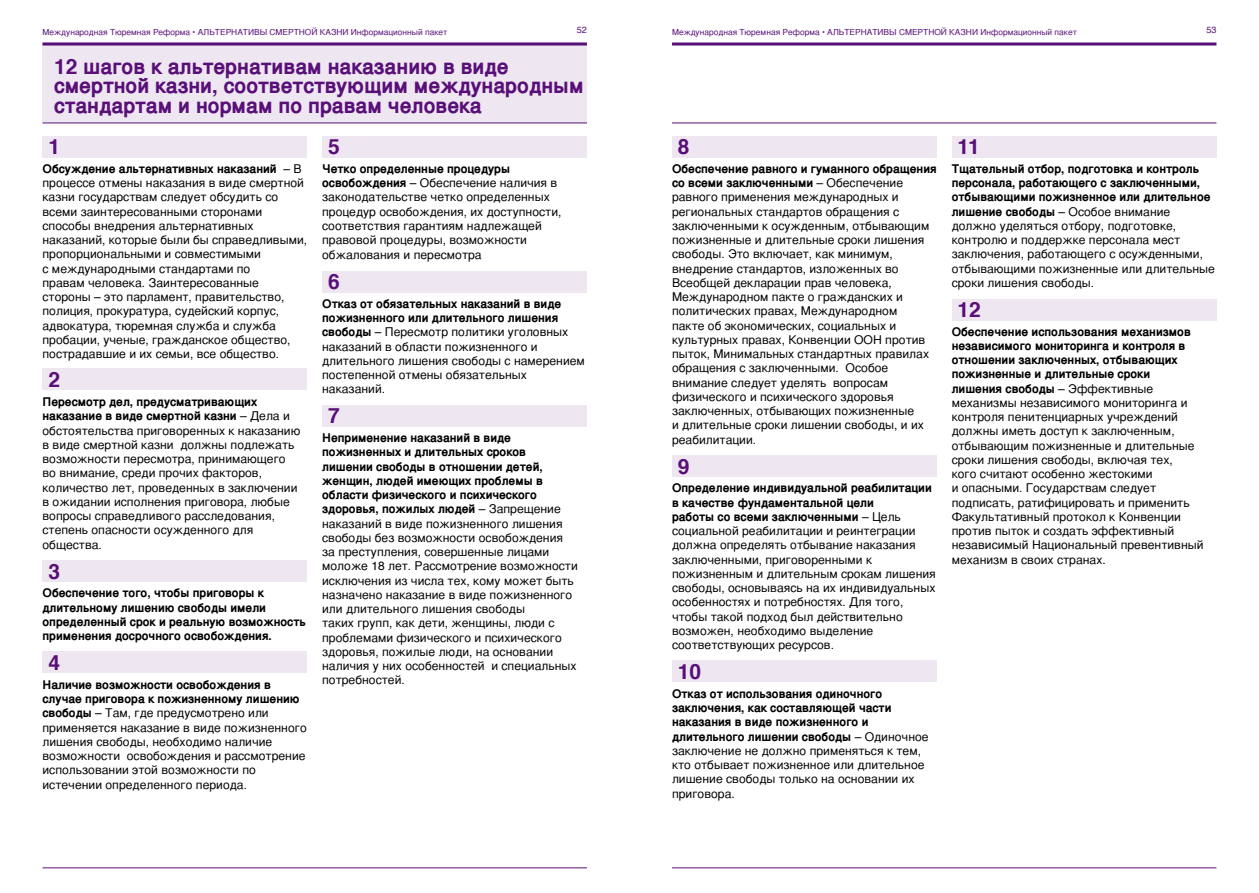
<style>
.page{position:relative;width:1259px;height:893px;background:#fff}
.page>*{position:absolute;margin:0;border:0;box-sizing:border-box;transform-origin:0 0}
.t1{font:700 21px/19.5px "Helvetica";color:#590f78}
.t2{font:12px/14.2px "Helvetica";color:#000}
.t3{font:700 12px/14.2px "Helvetica";color:#000}
.t4{font:9px "Helvetica";color:#590f78}
.t5{font:8.25px "Helvetica";color:#590f78}
.s1{font-weight:700}
</style>
<div class="page">
<hr style="left:43px;top:867px;width:544px;height:1px;background:#590f78">
<hr style="left:672px;top:867px;width:544px;height:1px;background:#590f78">
<hr style="left:672px;top:43px;width:544px;height:3px;background:#590f78">
<hr style="left:672px;top:123px;width:544px;height:1px;background:#590f78">
<div style="left:322px;top:406px;width:265px;height:21px;background:#eee7f1"></div>
<div style="left:322px;top:271px;width:265px;height:21px;background:#eee7f1"></div>
<div style="left:322px;top:136px;width:265px;height:21px;background:#eee7f1"></div>
<div style="left:951px;top:299px;width:265px;height:21px;background:#eee7f1"></div>
<div style="left:43px;top:43px;width:544px;height:80px;background:#eee7f1"></div>
<hr style="left:43px;top:43px;width:544px;height:3px;background:#590f78">
<hr style="left:43px;top:123px;width:544px;height:1px;background:#590f78">
<div style="left:43px;top:136px;width:264px;height:21px;background:#eee7f1"></div>
<div style="left:43px;top:368px;width:264px;height:22px;background:#eee7f1"></div>
<div style="left:43px;top:560px;width:264px;height:22px;background:#eee7f1"></div>
<div style="left:43px;top:652px;width:264px;height:21px;background:#eee7f1"></div>
<div style="left:672px;top:455px;width:264px;height:22px;background:#eee7f1"></div>
<div style="left:672px;top:660px;width:264px;height:22px;background:#eee7f1"></div>
<div style="left:672px;top:136px;width:264px;height:21px;background:#eee7f1"></div>
<div style="left:951px;top:136px;width:265px;height:21px;background:#eee7f1"></div>
<p class="t5" style="left:43px;top:25px;width:406px">Международная Тюремная Реформа • АЛЬТЕРНАТИВЫ СМЕРТНОЙ КАЗНИ Информационный пакет</p>
<p class="t4" style="left:577px;top:22px;width:12px">52</p>
<p class="t5" style="left:672px;top:25px;width:406px">Международная Тюремная Реформа • АЛЬТЕРНАТИВЫ СМЕРТНОЙ КАЗНИ Информационный пакет</p>
<p class="t4" style="left:1206px;top:22px;width:6px">53</p>
<h1 class="t1" style="left:54px;top:55px;width:531px">12 шагов к альтернативам наказанию в виде смертной казни, соответствующим международным стандартам и нормам по правам человека</h1>
<h1 class="t1" style="left:48px;top:136px;width:13px">1</h1>
<p class="t2" style="left:43px;top:161px;width:266px"><span class="s1">Обсуждение альтернативных наказаний</span> – В процессе отмены наказания в виде смертной казни государствам следует обсудить со всеми заинтересованными сторонами способы внедрения альтернативных наказаний, которые были бы справедливыми, пропорциональными и совместимыми<br>с международными стандартами по<br>правам человека. Заинтересованные стороны – это парламент, правительство, полиция, прокуратура, судейский корпус, адвокатура, тюремная служба и служба пробации, ученые, гражданское общество, пострадавшие и их семьи, все общество.</p>
<h1 class="t1" style="left:48px;top:369px;width:13px">2</h1>
<p class="t2" style="left:43px;top:394px;width:259px"><span class="s1">Пересмотр дел, предусматривающих наказание в виде смертной казни</span> – Дела и обстоятельства приговоренных к наказанию в виде смертной казни должны подлежать возможности пересмотра, принимающего во внимание, среди прочих факторов, количество лет, проведенных в заключении в ожидании исполнения приговора, любые вопросы справедливого расследования, степень опасности осужденного для общества.</p>
<h1 class="t1" style="left:48px;top:560px;width:13px">3</h1>
<p class="t3" style="left:43px;top:585px;width:265px">Обеспечение того, чтобы приговоры к длительному лишению свободы имели определенный срок и реальную возможность применения досрочного освобождения.</p>
<h1 class="t1" style="left:48px;top:652px;width:13px">4</h1>
<p class="t2" style="left:43px;top:677px;width:266px"><span class="s1">Наличие возможности освобождения в случае приговора к пожизненному лишению свободы</span> – Там, где предусмотрено или применяется наказание в виде пожизненного лишения свободы, необходимо наличие возможности освобождения и рассмотрение использовании этой возможности по истечении определенного периода.</p>
<h1 class="t1" style="left:678px;top:136px;width:13px">8</h1>
<p class="t2" style="left:672px;top:161px;width:266px"><span class="s1">Обеспечение равного и гуманного обращения со всеми заключенными</span> – Обеспечение равного применения международных и региональных стандартов обращения с заключенными к осужденным, отбывающим пожизненные и длительные сроки лишения свободы. Это включает, как минимум, внедрение стандартов, изложенных во Всеобщей декларации прав человека, Международном пакте о гражданских и политических правах, Международном<br>пакте об экономических, социальных и культурных правах, Конвенции ООН против пыток, Минимальных стандартных правилах обращения с заключенными. Особое внимание следует уделять вопросам физического и психического здоровья заключенных, отбывающих пожизненные<br>и длительные сроки лишении свободы, и их реабилитации.</p>
<h1 class="t1" style="left:678px;top:455px;width:13px">9</h1>
<p class="t2" style="left:672px;top:481px;width:265px"><span class="s1">Определение индивидуальной реабилитации в качестве фундаментальной цели<br>работы со всеми заключенными</span> – Цель социальной реабилитации и реинтеграции должна определять отбывание наказания заключенными, приговоренными к пожизненным и длительным срокам лишения свободы, основываясь на их индивидуальных особенностях и потребностях. Для того, чтобы такой подход был действительно возможен, необходимо выделение соответствующих ресурсов.</p>
<h1 class="t1" style="left:678px;top:661px;width:25px">10</h1>
<p class="t2" style="left:672px;top:686px;width:258px"><span class="s1">Отказ от использования одиночного заключения, как составляющей части наказания в виде пожизненного и длительного лишении свободы</span> – Одиночное заключение не должно применяться к тем, кто отбывает пожизненное или длительное лишение свободы только на основании их приговора.</p>
<h1 class="t1" style="left:957px;top:136px;width:24px">11</h1>
<p class="t2" style="left:951px;top:161px;width:265px"><span class="s1">Тщательный отбор, подготовка и контроль персонала, работающего с заключенными, отбывающими пожизненное или длительное лишение свободы</span> – Особое внимание должно уделяться отбору, подготовке, контролю и поддержке персонала мест заключения, работающего с осужденными, отбывающими пожизненные или длительные сроки лишения свободы.</p>
<h1 class="t1" style="left:957px;top:298px;width:25px">12</h1>
<p class="t2" style="left:951px;top:324px;width:253px"><span class="s1">Обеспечение использования механизмов независимого мониторинга и контроля в отношении заключенных, отбывающих пожизненные и длительные сроки лишения свободы</span> – Эффективные механизмы независимого мониторинга и контроля пенитенциарных учреждений должны иметь доступ к заключенным, отбывающим пожизненные и длительные сроки лишения свободы, включая тех,<br>кого считают особенно жестокими<br>и опасными. Государствам следует подписать, ратифицировать и применить Факультативный протокол к Конвенции против пыток и создать эффективный независимый Национальный превентивный механизм в своих странах.</p>
<h1 class="t1" style="left:328px;top:136px;width:13px">5</h1>
<p class="t2" style="left:322px;top:161px;width:241px"><span class="s1">Четко определенные процедуры освобождения</span> – Обеспечение наличия в законодательстве четко определенных процедур освобождения, их доступности, соответствия гарантиям надлежащей правовой процедуры, возможности обжалования и пересмотра</p>
<h1 class="t1" style="left:328px;top:271px;width:13px">6</h1>
<p class="t2" style="left:322px;top:296px;width:264px"><span class="s1">Отказ от обязательных наказаний в виде пожизненного или длительного лишения свободы</span> – Пересмотр политики уголовных наказаний в области пожизненного и длительного лишения свободы с намерением постепенной отмены обязательных наказаний.</p>
<h1 class="t1" style="left:328px;top:405px;width:13px">7</h1>
<p class="t2" style="left:322px;top:430px;width:257px"><span class="s1">Неприменение наказаний в виде пожизненных и длительных сроков лишении свободы в отношении детей, женщин, людей имеющих проблемы в области физического и психического здоровья, пожилых людей</span> – Запрещение наказаний в виде пожизненного лишения свободы без возможности освобождения за преступления, совершенные лицами моложе 18 лет. Рассмотрение возможности исключения из числа тех, кому может быть назначено наказание в виде пожизненного или длительного лишения свободы<br>таких групп, как дети, женщины, люди с проблемами физического и психического здоровья, пожилые люди, на основании наличия у них особенностей и специальных потребностей.</p>
</div>
